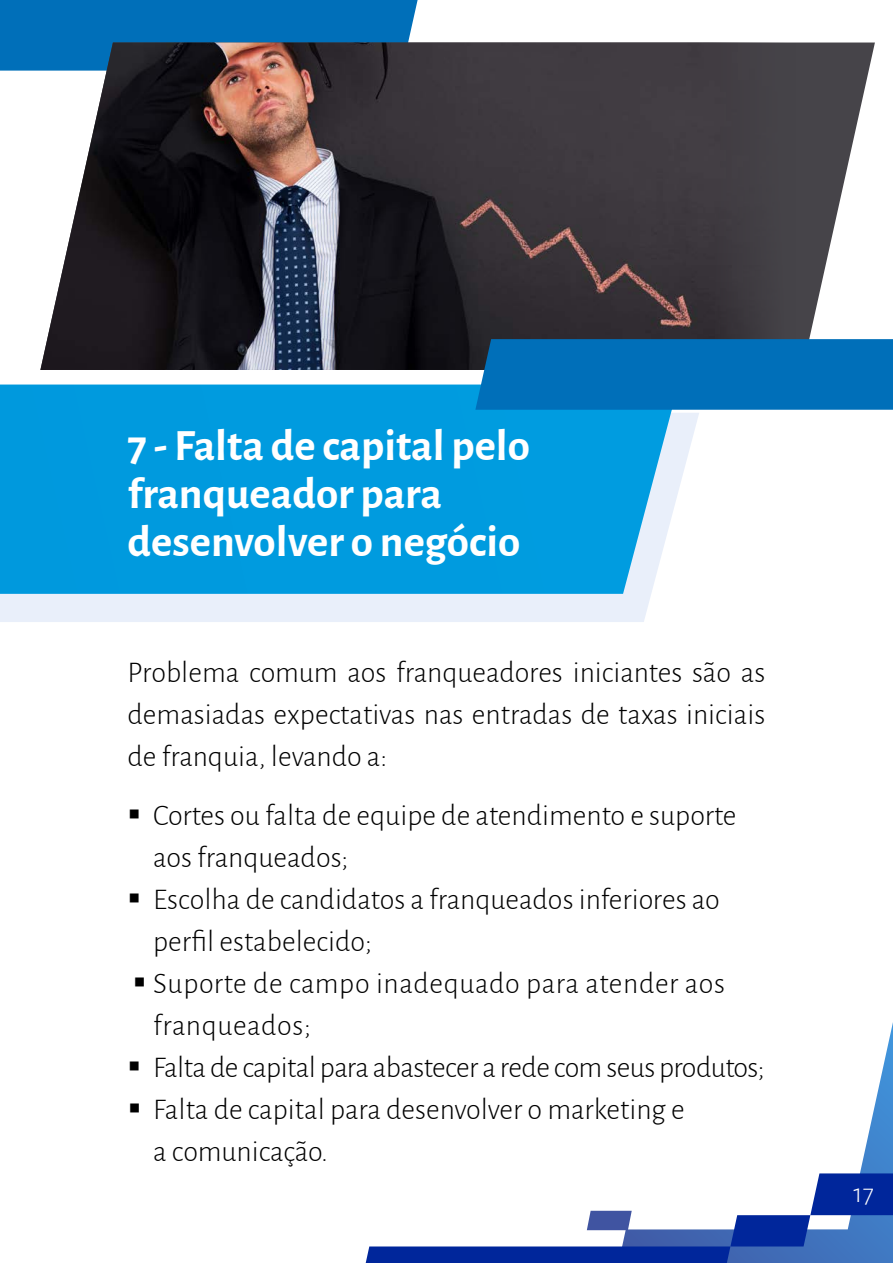
<style>
.page{position:relative;width:893px;height:1263px;background:#fff}
.page>*{position:absolute;margin:0;border:0;box-sizing:border-box;transform-origin:0 0}
.t1{font:700 45px/48px "Alegreya Sans";color:#fff}
.t2{font:300 30px/42px "Alegreya Sans";color:#000}
.t3{font:300 30px/42px "Alegreya Sans";letter-spacing:.02em;color:#000}
.t4{font:300 30px "Alegreya Sans";letter-spacing:-.02em;color:#000}
.t5{font:300 27px "Alegreya Sans";color:#fff}
</style>
<div class="page">
<svg style="left:0;top:413px;width:699px;height:209px;fill:#e9effa"></svg>
<div style="left:0;top:384px;width:678px;height:210px;background:#009bdf"></div>
<div style="left:0;top:0;width:418px;height:71px;background:#006fb9"></div>
<svg style="left:795px;top:43px;width:80px;height:296px;fill:#464449"></svg>
<img style="left:40px;top:43px;width:755px;height:327px">
<div style="left:475px;top:339px;width:418px;height:71px;background:#006fb9"></div>
<svg style="left:860px;top:1022px;width:33px;height:151px"></svg>
<svg style="left:366px;top:1173px;width:527px;height:90px"></svg>
<h1 class="t1" style="left:128px;top:418px;width:404px">7 - Falta de capital pelo franqueador para desenvolver o negócio</h1>
<p class="t2" style="left:128px;top:650px;width:639px;text-align:justify">Problema comum aos franqueadores iniciantes são as demasiadas expectativas nas entradas de taxas iniciais de franquia, levando a:</p>
<p class="t2" style="left:153px;top:793px;width:585px;text-indent:-26px">▪ Cortes ou falta de equipe de atendimento e suporte aos franqueados;</p>
<p class="t2" style="left:153px;top:877px;width:568px;text-indent:-26px">▪ Escolha de candidatos a franqueados inferiores ao perfil estabelecido;</p>
<p class="t3" style="left:153px;top:961px;width:573px;text-indent:-20px">▪ Suporte de campo inadequado para atender aos franqueados;</p>
<p class="t4" style="left:128px;top:1047px;width:639px">▪ Falta de capital para abastecer a rede com seus produtos;</p>
<p class="t2" style="left:153px;top:1087px;width:533px;text-indent:-26px">▪ Falta de capital para desenvolver o marketing e a comunicação.</p>
<p class="t5" style="left:853px;top:1175px;width:22px">17</p>
</div>
